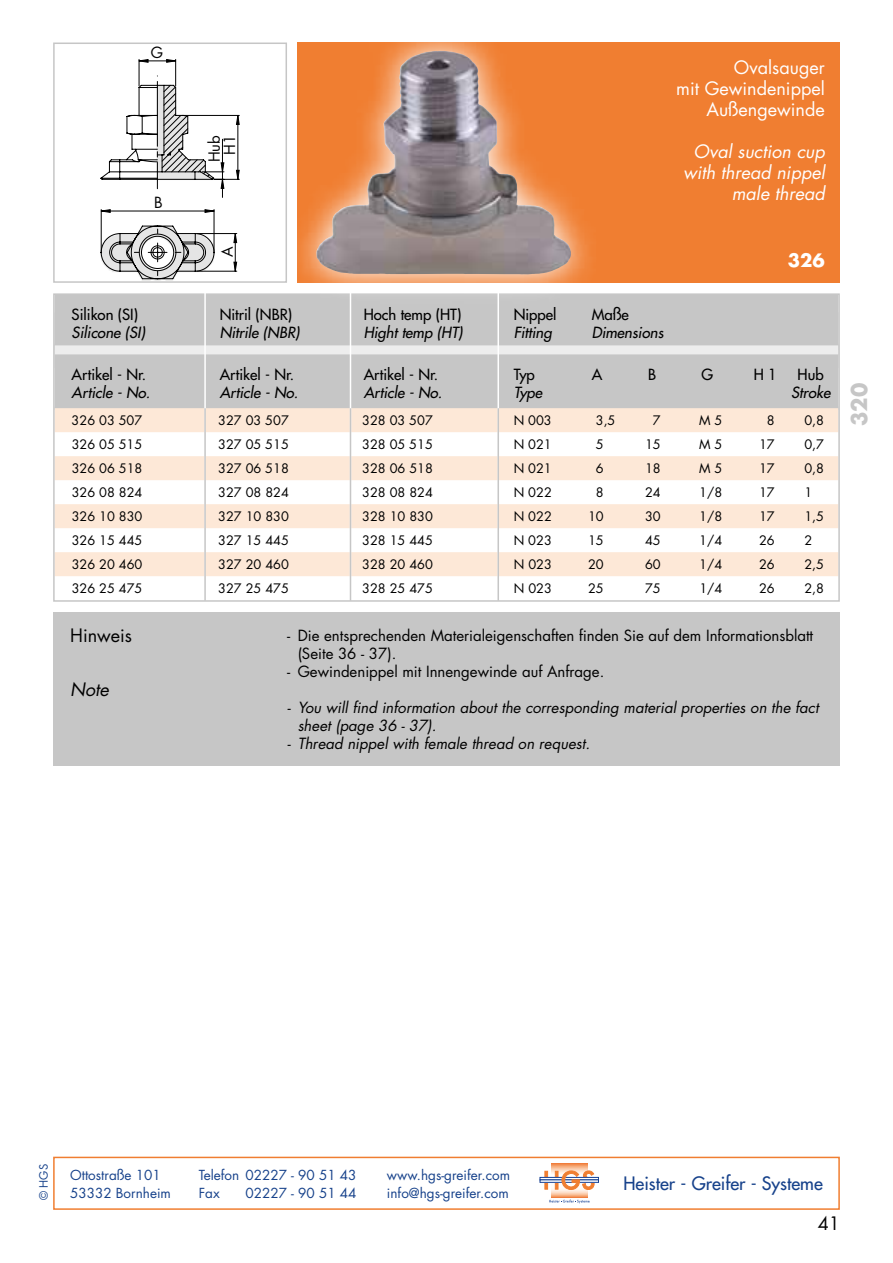
<style>
.page{position:relative;width:893px;height:1263px;background:#fff}
.page>*{position:absolute;margin:0;border:0;box-sizing:border-box;transform-origin:0 0}
.t1{font:700 21px "Futura";color:#c6c6c6}
.t2{font:italic 18px/21px "Futura";color:#fff;text-align:right}
.t3{font:18px/21px "Futura";color:#fff;text-align:right}
.t4{font:18px "Futura";color:#17428b}
.t5{font:18px "Futura";color:#000}
.t6{font:italic 18px "Futura";color:#000}
.t7{font:700 18px "Futura";color:#fff}
.t8{font:15px/15.3px "Futura";color:#000;text-align:center}
.t9{font:italic 15px/18px "Futura";color:#000}
.t10{font:italic 15px "Futura";color:#000}
.t11{font:15px "Futura";color:#000}
.t12{font:13.5px/18px "Futura";color:#17428b}
.t13{font:12.75px "Futura";color:#000}
.t14{font:11.25px "Futura";color:#17428b}
</style>
<div class="page">
<div style="left:53px;top:1157px;width:787px;height:53px;background:#fff;border:2px solid #f07e31"></div>
<svg style="left:551px;top:1163px;width:37px;height:34px"></svg>
<svg style="left:549px;top:1199px;width:41px;height:4px"></svg>
<div style="left:540px;top:1177px;width:59px;height:3px;border:1px solid #164194"></div>
<div style="left:540px;top:1180px;width:59px;height:2px;border:1px solid #164194"></div>
<svg style="left:544px;top:1170px;width:50px;height:20px"></svg>
<svg style="left:100px;top:59px;width:140px;height:221px"></svg>
<div style="left:53px;top:43px;width:234px;height:240px;border:2px solid #c6c6c6"></div>
<div style="left:298px;top:43px;width:542px;height:240px;background:#f07e31"></div>
<div style="left:53px;top:612px;width:787px;height:153px;background:#c6c6c6"></div>
<div style="left:55px;top:294px;width:783px;height:56px;background:#c6c6c6"></div>
<div style="left:55px;top:345px;width:783px;height:15px;background:#ededed"></div>
<div style="left:55px;top:354px;width:783px;height:56px;background:#c6c6c6"></div>
<div style="left:55px;top:408px;width:783px;height:24px;background:#fde8d7"></div>
<div style="left:55px;top:456px;width:783px;height:24px;background:#fde8d7"></div>
<div style="left:55px;top:504px;width:783px;height:24px;background:#fde8d7"></div>
<div style="left:55px;top:552px;width:783px;height:24px;background:#fde8d7"></div>
<div style="left:53px;top:293px;width:787px;height:309px;border:2px solid #c6c6c6"></div>
<svg style="left:287px;top:42px;width:314px;height:264px"></svg>
<img style="left:316px;top:51px;width:255px;height:224px">
<hr style="left:204px;top:293px;width:2px;height:288px;background:#fff">
<hr style="left:204px;top:408px;width:2px;height:193px;background:#c6c6c6">
<hr style="left:350px;top:293px;width:1px;height:288px;background:#fff">
<hr style="left:350px;top:408px;width:1px;height:193px;background:#c6c6c6">
<hr style="left:497px;top:293px;width:2px;height:288px;background:#fff">
<hr style="left:497px;top:408px;width:2px;height:193px;background:#c6c6c6">
<p class="t8" style="left:151px;top:45px;width:14px">G</p>
<p class="t8" style="left:154px;top:195px;width:10px">B</p>
<p class="t8" style="left:207px;top:162px;width:29px;rotate:-90deg">Hub<br>H1</p>
<p class="t8" style="left:219px;top:257px;width:12px;rotate:-90deg">A</p>
<h2 class="t3" style="left:676px;top:56px;width:150px">Ovalsauger<br>mit Gewindenippel<br>Außengewinde</h2>
<h2 class="t2" style="left:683px;top:140px;width:143px">Oval suction cup with thread nippel male thread</h2>
<h2 class="t7" style="left:788px;top:248px;width:39px">326</h2>
<p class="t11" style="left:72px;top:305px;width:68px">Silikon (SI)</p>
<p class="t11" style="left:220px;top:305px;width:74px">Nitril (NBR)</p>
<p class="t11" style="left:364px;top:305px;width:99px">Hoch temp (HT)</p>
<p class="t11" style="left:514px;top:305px;width:44px">Nippel</p>
<p class="t11" style="left:592px;top:305px;width:39px">Maße</p>
<p class="t10" style="left:72px;top:323px;width:75px">Silicone (SI)</p>
<p class="t10" style="left:220px;top:323px;width:81px">Nitrile (NBR)</p>
<p class="t10" style="left:364px;top:323px;width:100px">Hight temp (HT)</p>
<p class="t10" style="left:514px;top:323px;width:40px">Fitting</p>
<p class="t10" style="left:592px;top:323px;width:73px">Dimensions</p>
<p class="t11" style="left:72px;top:365px;width:76px">Artikel - Nr.</p>
<p class="t11" style="left:220px;top:365px;width:76px">Artikel - Nr.</p>
<p class="t11" style="left:364px;top:365px;width:76px">Artikel - Nr.</p>
<p class="t11" style="left:514px;top:365px;width:23px">Typ</p>
<p class="t11" style="left:592px;top:365px;width:12px">A</p>
<p class="t11" style="left:648px;top:365px;width:10px">B</p>
<p class="t11" style="left:701px;top:365px;width:13px">G</p>
<p class="t11" style="left:754px;top:365px;width:25px">H 1</p>
<p class="t11" style="left:798px;top:365px;width:28px">Hub</p>
<p class="t10" style="left:72px;top:383px;width:80px">Article - No.</p>
<p class="t10" style="left:220px;top:383px;width:80px">Article - No.</p>
<p class="t10" style="left:364px;top:383px;width:80px">Article - No.</p>
<p class="t10" style="left:514px;top:383px;width:30px">Type</p>
<p class="t10" style="left:791px;top:383px;width:41px">Stroke</p>
<p class="t13" style="left:72px;top:412px;width:72px">326 03 507</p>
<p class="t13" style="left:218px;top:412px;width:72px">327 03 507</p>
<p class="t13" style="left:362px;top:412px;width:72px">328 03 507</p>
<p class="t13" style="left:514px;top:412px;width:40px">N 003</p>
<p class="t13" style="left:596px;top:412px;width:21px">3,5</p>
<p class="t13" style="left:653px;top:412px;width:9px">7</p>
<p class="t13" style="left:699px;top:412px;width:25px">M 5</p>
<p class="t13" style="left:767px;top:412px;width:9px">8</p>
<p class="t13" style="left:804px;top:412px;width:21px">0,8</p>
<p class="t13" style="left:72px;top:436px;width:72px">326 05 515</p>
<p class="t13" style="left:218px;top:436px;width:72px">327 05 515</p>
<p class="t13" style="left:362px;top:436px;width:72px">328 05 515</p>
<p class="t13" style="left:514px;top:436px;width:40px">N 021</p>
<p class="t13" style="left:596px;top:436px;width:9px">5</p>
<p class="t13" style="left:645px;top:436px;width:17px">15</p>
<p class="t13" style="left:699px;top:436px;width:25px">M 5</p>
<p class="t13" style="left:759px;top:436px;width:17px">17</p>
<p class="t13" style="left:804px;top:436px;width:21px">0,7</p>
<p class="t13" style="left:72px;top:460px;width:72px">326 06 518</p>
<p class="t13" style="left:218px;top:460px;width:72px">327 06 518</p>
<p class="t13" style="left:362px;top:460px;width:72px">328 06 518</p>
<p class="t13" style="left:514px;top:460px;width:40px">N 021</p>
<p class="t13" style="left:596px;top:460px;width:9px">6</p>
<p class="t13" style="left:645px;top:460px;width:17px">18</p>
<p class="t13" style="left:699px;top:460px;width:25px">M 5</p>
<p class="t13" style="left:759px;top:460px;width:17px">17</p>
<p class="t13" style="left:804px;top:460px;width:21px">0,8</p>
<p class="t13" style="left:72px;top:484px;width:72px">326 08 824</p>
<p class="t13" style="left:218px;top:484px;width:72px">327 08 824</p>
<p class="t13" style="left:362px;top:484px;width:72px">328 08 824</p>
<p class="t13" style="left:514px;top:484px;width:40px">N 022</p>
<p class="t13" style="left:596px;top:484px;width:9px">8</p>
<p class="t13" style="left:645px;top:484px;width:17px">24</p>
<p class="t13" style="left:699px;top:484px;width:24px">1/8</p>
<p class="t13" style="left:759px;top:484px;width:17px">17</p>
<p class="t13" style="left:804px;top:484px;width:9px">1</p>
<p class="t13" style="left:72px;top:508px;width:72px">326 10 830</p>
<p class="t13" style="left:218px;top:508px;width:72px">327 10 830</p>
<p class="t13" style="left:362px;top:508px;width:72px">328 10 830</p>
<p class="t13" style="left:514px;top:508px;width:40px">N 022</p>
<p class="t13" style="left:588px;top:508px;width:17px">10</p>
<p class="t13" style="left:645px;top:508px;width:17px">30</p>
<p class="t13" style="left:699px;top:508px;width:24px">1/8</p>
<p class="t13" style="left:759px;top:508px;width:17px">17</p>
<p class="t13" style="left:804px;top:508px;width:21px">1,5</p>
<p class="t13" style="left:72px;top:532px;width:72px">326 15 445</p>
<p class="t13" style="left:218px;top:532px;width:72px">327 15 445</p>
<p class="t13" style="left:362px;top:532px;width:72px">328 15 445</p>
<p class="t13" style="left:514px;top:532px;width:40px">N 023</p>
<p class="t13" style="left:588px;top:532px;width:17px">15</p>
<p class="t13" style="left:645px;top:532px;width:17px">45</p>
<p class="t13" style="left:699px;top:532px;width:24px">1/4</p>
<p class="t13" style="left:759px;top:532px;width:17px">26</p>
<p class="t13" style="left:804px;top:532px;width:9px">2</p>
<p class="t13" style="left:72px;top:556px;width:72px">326 20 460</p>
<p class="t13" style="left:218px;top:556px;width:72px">327 20 460</p>
<p class="t13" style="left:362px;top:556px;width:72px">328 20 460</p>
<p class="t13" style="left:514px;top:556px;width:40px">N 023</p>
<p class="t13" style="left:588px;top:556px;width:17px">20</p>
<p class="t13" style="left:645px;top:556px;width:17px">60</p>
<p class="t13" style="left:699px;top:556px;width:24px">1/4</p>
<p class="t13" style="left:759px;top:556px;width:17px">26</p>
<p class="t13" style="left:804px;top:556px;width:21px">2,5</p>
<p class="t13" style="left:72px;top:580px;width:72px">326 25 475</p>
<p class="t13" style="left:218px;top:580px;width:72px">327 25 475</p>
<p class="t13" style="left:362px;top:580px;width:72px">328 25 475</p>
<p class="t13" style="left:514px;top:580px;width:40px">N 023</p>
<p class="t13" style="left:588px;top:580px;width:17px">25</p>
<p class="t13" style="left:645px;top:580px;width:17px">75</p>
<p class="t13" style="left:699px;top:580px;width:24px">1/4</p>
<p class="t13" style="left:759px;top:580px;width:17px">26</p>
<p class="t13" style="left:804px;top:580px;width:21px">2,8</p>
<p class="t8" style="left:298px;top:626px;width:517px;line-height:18px;text-align:left;text-indent:-11px">- Die entsprechenden Materialeigenschaften finden Sie auf dem Informationsblatt (Seite 36 - 37).</p>
<p class="t8" style="left:287px;top:664px;width:319px">- Gewindenippel mit Innengewinde auf Anfrage.</p>
<p class="t9" style="left:298px;top:698px;width:522px;text-indent:-11px">- You will find information about the corresponding material properties on the fact sheet (page 36 - 37).</p>
<p class="t9" style="left:287px;top:734px;width:305px">- Thread nippel with female thread on request.</p>
<h2 class="t5" style="left:70px;top:623px;width:63px">Hinweis</h2>
<h2 class="t6" style="left:70px;top:677px;width:40px">Note</h2>
<h1 class="t1" style="left:845px;top:426px;width:45px;rotate:-90deg">320</h1>
<p class="t14" style="left:36px;top:1200px;width:38px;rotate:-90deg">© HGS</p>
<p class="t12" style="left:70px;top:1165px;width:102px">Ottostraße 101<br>53332 Bornheim</p>
<p class="t12" style="left:199px;top:1165px;width:159px">Telefon 02227 - 90 51 43<br>Fax</p>
<p class="t12" style="left:246px;top:1183px;width:112px">02227 - 90 51 44</p>
<p class="t12" style="left:387px;top:1165px;width:125px">www.hgs-greifer.com info@hgs-greifer.com</p>
<h2 class="t4" style="left:623px;top:1172px;width:201px">Heister - Greifer - Systeme</h2>
<h2 class="t5" style="left:818px;top:1211px;width:24px">41</h2>
</div>
